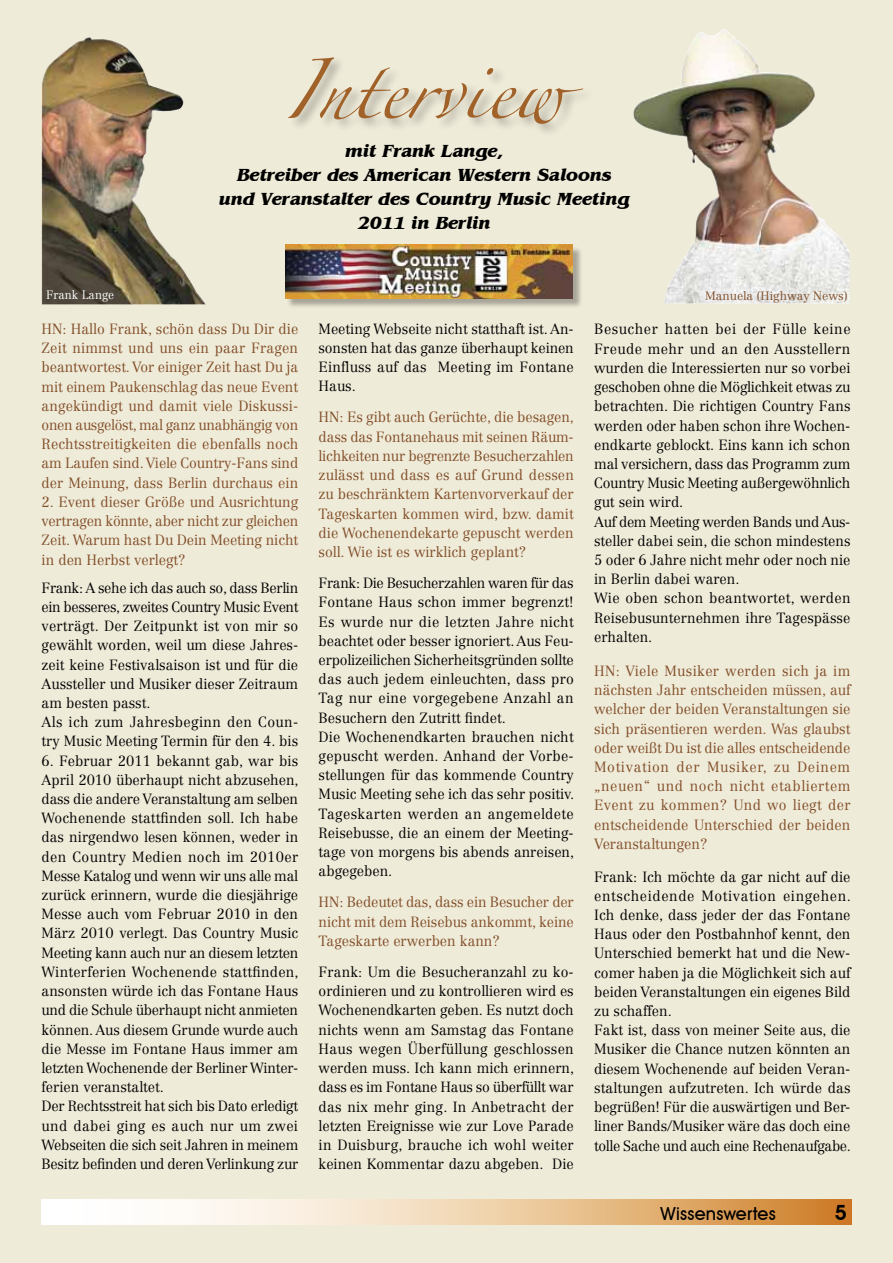
<style>
.page{position:relative;width:893px;height:1263px;background:#efebd9}
.page>*{position:absolute;margin:0;border:0;box-sizing:border-box;transform-origin:0 0}
.t1{font:54px "Zapfino";color:#a1622a}
.t2{font:600 21px "Avant Garde IT Cby BT";color:#000}
.t3{font:italic 700 18px/24px "Benguiat IT Cby BT";color:#000;text-align:center}
.t4{font:500 18px "Avant Garde IT Cby BT";letter-spacing:.01em;color:#000}
.t5{font:300 14.55px/19.2px "Centennial LT Std";color:#000;scale:.96 1}
.t6{font:300 14.55px/19.2px "Centennial LT Std";color:#814e28;text-align:justify;scale:.96 1}
.t7{font:300 12px "Centennial LT Std";color:#814e28}
.t8{font:300 12px "Centennial LT Std";color:#fff;scale:.96 1}
</style>
<div class="page">
<svg style="left:43px;top:1199px;width:808px;height:26px"></svg>
<img style="left:42px;top:37px;width:164px;height:267px">
<img style="left:633px;top:29px;width:216px;height:274px">
<div style="left:285px;top:55px;width:310px;height:82px;background:#000;opacity:.3"></div>
<div style="left:287px;top:246px;width:296px;height:63px;background:#000;opacity:.3"></div>
<img style="left:285px;top:244px;width:287px;height:54px">
<h1 class="t1" style="left:283px;top:67px;width:283px">Interview</h1>
<p class="t3" style="left:219px;top:138px;width:412px">mit Frank Lange,<br>Betreiber des American Western Saloons und Veranstalter des Country Music Meeting<br>2011 in Berlin</p>
<p class="t8" style="left:46px;top:288px;width:72px">Frank Lange</p>
<p class="t7" style="left:705px;top:289px;width:144px">Manuela (Highway News)</p>
<p class="t6" style="left:42px;top:319px;width:269px">HN: Hallo Frank, schön dass Du Dir die Zeit nimmst und uns ein paar Fragen beantwortest. Vor einiger Zeit hast Du ja mit einem Paukenschlag das neue Event angekündigt und damit viele Diskussi&shy;onen ausgelöst, mal ganz unabhängig von Rechtsstreitigkeiten die ebenfalls noch am Laufen sind. Viele Country-Fans sind der Meinung, dass Berlin durchaus ein</p>
<p class="t6" style="left:42px;top:492px;width:269px">2. Event dieser Größe und Ausrichtung vertragen könnte, aber nicht zur gleichen Zeit. Warum hast Du Dein Meeting nicht in den Herbst verlegt?</p>
<p class="t5" style="left:42px;top:578px;width:269px">Frank: A sehe ich das auch so, dass Berlin ein besseres, zweites Country Music Event verträgt. Der Zeitpunkt ist von mir so gewählt worden, weil um diese Jahres&shy;zeit keine Festivalsaison ist und für die Aussteller und Musiker dieser Zeitraum am besten passt.<br>Als ich zum Jahresbeginn den Coun&shy;try Music Meeting Termin für den 4. bis</p>
<p class="t5" style="left:42px;top:751px;width:269px">6. Februar 2011 bekannt gab, war bis April 2010 überhaupt nicht abzusehen, dass die andere Veranstaltung am selben Wochenende stattfinden soll. Ich habe das nirgendwo lesen können, weder in den Country Medien noch im 2010er Messe Katalog und wenn wir uns alle mal zurück erinnern, wurde die diesjährige Messe auch vom Februar 2010 in den März 2010 verlegt. Das Country Music Meeting kann auch nur an diesem letzten Winterferien Wochenende stattfinden, ansonsten würde ich das Fontane Haus und die Schule überhaupt nicht anmieten können. Aus diesem Grunde wurde auch die Messe im Fontane Haus immer am letzten Wochenende der Berliner Winter&shy;ferien veranstaltet.<br>Der Rechtsstreit hat sich bis Dato erledigt und dabei ging es auch nur um zwei Webseiten die sich seit Jahren in meinem Besitz befinden und deren Verlinkung zur</p>
<p class="t5" style="left:319px;top:319px;width:267px;text-align:justify">Meeting Webseite nicht statthaft ist. An&shy;sonsten hat das ganze überhaupt keinen Einfluss auf das Meeting im Fontane Haus.</p>
<p class="t6" style="left:319px;top:408px;width:268px">HN: Es gibt auch Gerüchte, die besagen, dass das Fontanehaus mit seinen Räum&shy;lichkeiten nur begrenzte Besucherzahlen zulässt und dass es auf Grund dessen zu beschränktem Kartenvorverkauf der Tageskarten kommen wird, bzw. damit die Wochenendekarte gepuscht werden soll. Wie ist es wirklich geplant?</p>
<p class="t5" style="left:319px;top:573px;width:268px">Frank: Die Besucherzahlen waren für das Fontane Haus schon immer begrenzt!<br>Es wurde nur die letzten Jahre nicht beachtet oder besser ignoriert. Aus Feu&shy;erpolizeilichen Sicherheitsgründen sollte das auch jedem einleuchten, dass pro Tag nur eine vorgegebene Anzahl an Besuchern den Zutritt findet.<br>Die Wochenendkarten brauchen nicht gepuscht werden. Anhand der Vorbe&shy;stellungen für das kommende Country Music Meeting sehe ich das sehr positiv.<br>Tageskarten werden an angemeldete Reisebusse, die an einem der Meeting&shy;tage von morgens bis abends anreisen, abgegeben.</p>
<p class="t6" style="left:319px;top:893px;width:267px">HN: Bedeutet das, dass ein Besucher der nicht mit dem Reisebus ankommt, keine Tageskarte erwerben kann?</p>
<p class="t5" style="left:319px;top:962px;width:268px;text-align:justify">Frank: Um die Besucheranzahl zu ko&shy;ordinieren und zu kontrollieren wird es Wochenendkarten geben. Es nutzt doch nichts wenn am Samstag das Fontane Haus wegen Überfüllung geschlossen werden muss. Ich kann mich erinnern, dass es im Fontane Haus so überfüllt war das nix mehr ging. In Anbetracht der letzten Ereignisse wie zur Love Parade in Duisburg, brauche ich wohl weiter keinen Kommentar dazu abgeben. Die</p>
<p class="t5" style="left:594px;top:320px;width:269px">Besucher hatten bei der Fülle keine Freude mehr und an den Ausstellern wurden die Interessierten nur so vorbei geschoben ohne die Möglichkeit etwas zu betrachten. Die richtigen Country Fans werden oder haben schon ihre Wochen&shy;endkarte geblockt. Eins kann ich schon mal versichern, dass das Programm zum Country Music Meeting außergewöhnlich gut sein wird.<br>Auf dem Meeting werden Bands und Aus&shy;steller dabei sein, die schon mindestens 5 oder 6 Jahre nicht mehr oder noch nie in Berlin dabei waren.<br>Wie oben schon beantwortet, werden Reisebusunternehmen ihre Tagespässe erhalten.</p>
<p class="t6" style="left:594px;top:661px;width:269px">HN: Viele Musiker werden sich ja im nächsten Jahr entscheiden müssen, auf welcher der beiden Veranstaltungen sie sich präsentieren werden. Was glaubst oder weißt Du ist die alles entscheidende Motivation der Musiker, zu Deinem „neuen“ und noch nicht etabliertem Event zu kommen? Und wo liegt der entscheidende Unterschied der beiden Veranstaltungen?</p>
<p class="t5" style="left:594px;top:867px;width:269px">Frank: Ich möchte da gar nicht auf die entscheidende Motivation eingehen.<br>Ich denke, dass jeder der das Fontane Haus oder den Postbahnhof kennt, den Unterschied bemerkt hat und die New&shy;comer haben ja die Möglichkeit sich auf beiden Veranstaltungen ein eigenes Bild zu schaffen.<br>Fakt ist, dass von meiner Seite aus, die Musiker die Chance nutzen könnten an diesem Wochenende auf beiden Veran&shy;staltungen aufzutreten. Ich würde das begrüßen! Für die auswärtigen und Ber&shy;liner Bands/Musiker wäre das doch eine tolle Sache und auch eine Rechenaufgabe.</p>
<p class="t4" style="left:661px;top:1202px;width:117px">Wissenswertes</p>
<h2 class="t2" style="left:835px;top:1199px;width:14px">5</h2>
</div>
